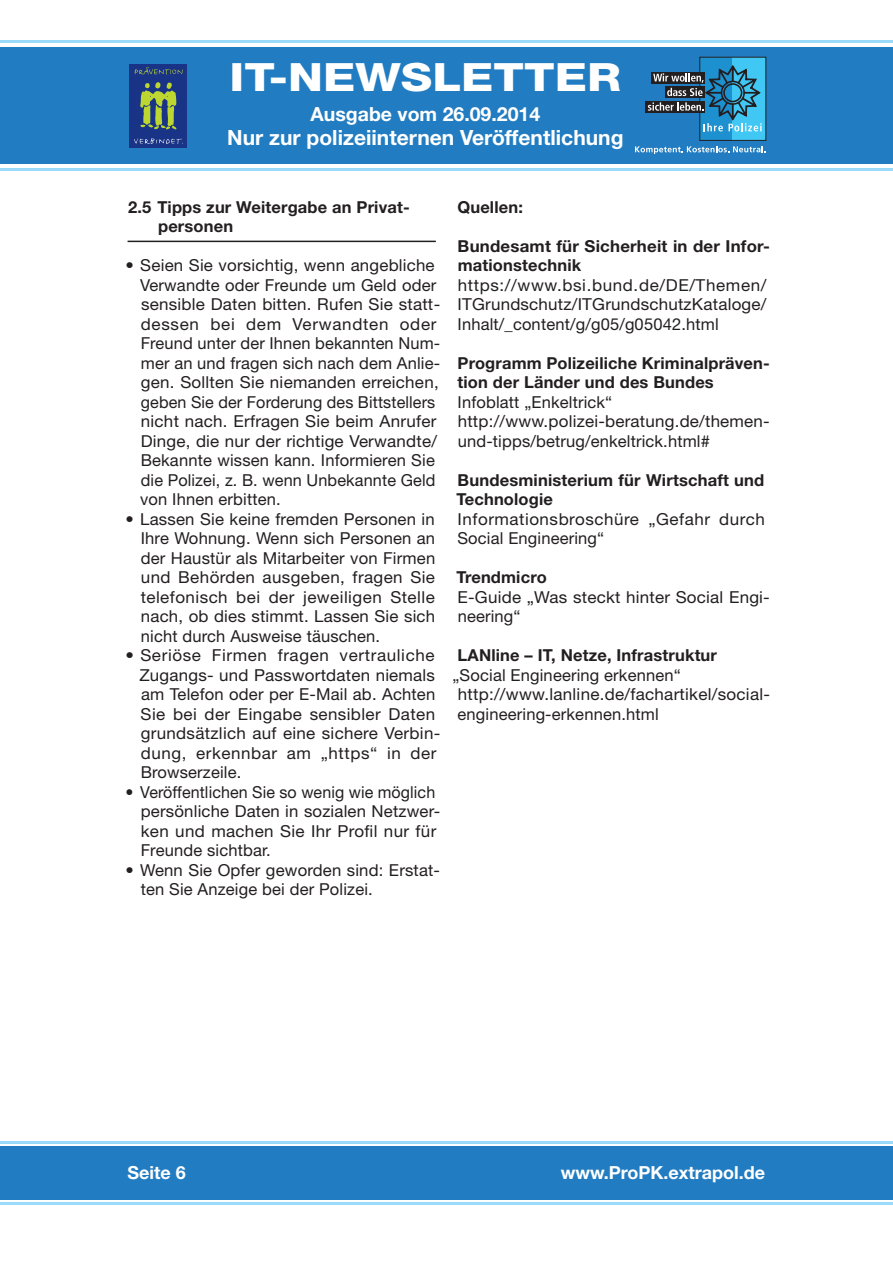
<style>
.page{position:relative;width:893px;height:1263px;background:#fff}
.page>*{position:absolute;margin:0;border:0;box-sizing:border-box;transform-origin:0 0}
.t1{font:800 39px "Helvetica Neue LT Pro";color:#fff;scale:1.21 1}
.t2{font:700 21px "Helvetica Neue LT Pro";color:#fff}
.t3{font:700 19.5px "Helvetica Neue LT Pro";color:#fff}
.t4{font:700 18px "Helvetica Neue LT Pro";color:#fff}
.t5{font:16.5px/19.5px "Helvetica Neue LT Pro";letter-spacing:.01em;color:#231f20}
.t6{font:700 16.5px/19.5px "Helvetica Neue LT Pro";letter-spacing:.01em;color:#231f20}
.t7{font:16.5px/19.5px "Helvetica Neue LT Pro";letter-spacing:.03em;color:#231f20}
</style>
<div class="page">
<hr style="left:0;top:40px;width:893px;height:2px;background:#99dbf8">
<hr style="left:0;top:168px;width:893px;height:3px;background:#99dbf8">
<hr style="left:0;top:1141px;width:893px;height:3px;background:#99dbf8">
<hr style="left:0;top:1202px;width:893px;height:2px;background:#99dbf8">
<div style="left:0;top:47px;width:893px;height:116px;background:#227cc1"></div>
<div style="left:0;top:1146px;width:893px;height:53px;background:#227cc1"></div>
<svg style="left:635px;top:146px;width:130px;height:7px"></svg>
<div style="left:700px;top:57px;width:33px;height:83px;background:#1d90d0"></div>
<div style="left:733px;top:57px;width:33px;height:83px;background:#40c7f4"></div>
<div style="left:700px;top:57px;width:66px;height:84px;border:1px solid #231f20"></div>
<svg style="left:646px;top:101px;width:2px;height:12px"></svg>
<svg style="left:648px;top:63px;width:114px;height:68px"></svg>
<div style="left:130px;top:64px;width:57px;height:83px;background:#193487"></div>
<svg style="left:140px;top:82px;width:37px;height:47px"></svg>
<svg style="left:134px;top:138px;width:49px;height:6px"></svg>
<svg style="left:135px;top:67px;width:48px;height:7px"></svg>
<hr style="left:128px;top:241px;width:308px;height:1px;background:#231f20">
<h1 class="t1" style="left:230px;top:54px;width:325px">IT-NEWSLETTER</h1>
<p class="t3" style="left:310px;top:102px;width:231px">Ausgabe vom 26.09.2014</p>
<p class="t2" style="left:227px;top:124px;width:398px">Nur zur polizeiinternen Veröffentlichung</p>
<p class="t6" style="left:158px;top:196px;width:253px;text-indent:-30px">2.5 Tipps zur Weitergabe an Privat&shy;personen</p>
<p class="t5" style="left:140px;top:255px;width:302px;text-indent:-14px">• Seien Sie vorsichtig, wenn angebliche Verwandte oder Freunde um Geld oder sensible Daten bitten. Rufen Sie statt&shy;dessen bei dem Verwandten oder Freund unter der Ihnen bekannten Num&shy;mer an und fragen sich nach dem Anlie&shy;gen. Sollten Sie niemanden erreichen, geben Sie der Forderung des Bittstellers nicht nach. Erfragen Sie beim Anrufer Dinge, die nur der richtige Verwandte/ Bekannte wissen kann. Informieren Sie die Polizei, z. B. wenn Unbekannte Geld von Ihnen erbitten.</p>
<p class="t5" style="left:141px;top:509px;width:296px;text-align:justify;text-indent:-15px">• Lassen Sie keine fremden Personen in Ihre Wohnung. Wenn sich Personen an der Haustür als Mitarbeiter von Firmen und Behörden ausgeben, fragen Sie telefonisch bei der jeweiligen Stelle nach, ob dies stimmt. Lassen Sie sich nicht durch Ausweise täuschen.</p>
<p class="t5" style="left:139px;top:645px;width:302px;text-indent:-14px">• Seriöse Firmen fragen vertrauliche Zugangs- und Passwortdaten niemals am Telefon oder per E-Mail ab. Achten Sie bei der Eingabe sensibler Daten grundsätzlich auf eine sichere Verbin&shy;dung, erkennbar am „https“ in der Browserzeile.</p>
<p class="t5" style="left:141px;top:782px;width:301px;text-indent:-15px">• Veröffentlichen Sie so wenig wie möglich persönliche Daten in sozialen Netzwer&shy;ken und machen Sie Ihr Profil nur für Freunde sichtbar.</p>
<p class="t5" style="left:141px;top:860px;width:301px;text-indent:-15px">• Wenn Sie Opfer geworden sind: Erstat&shy;ten Sie Anzeige bei der Polizei.</p>
<p class="t6" style="left:457px;top:196px;width:67px">Quellen:</p>
<p class="t6" style="left:458px;top:235px;width:314px">Bundesamt für Sicherheit in der Infor&shy;mationstechnik</p>
<p class="t5" style="left:458px;top:275px;width:310px;text-align:justify">https://www.bsi.bund.de/DE/Themen/ ITGrundschutz/ITGrundschutzKataloge/ Inhalt/_content/g/g05/g05042.html</p>
<p class="t6" style="left:457px;top:352px;width:314px">Programm Polizeiliche Kriminalpräven&shy;tion der Länder und des Bundes</p>
<p class="t5" style="left:458px;top:392px;width:314px">Infoblatt „Enkeltrick“ http://www.polizei-beratung.de/themen&shy;und-tipps/betrug/enkeltrick.html#</p>
<p class="t6" style="left:456px;top:469px;width:309px">Bundesministerium für Wirtschaft und<br>Technologie</p>
<p class="t7" style="left:457px;top:509px;width:309px">Informationsbroschüre „Gefahr durch<br>Social Engineering“</p>
<p class="t6" style="left:456px;top:567px;width:92px">Trendmicro</p>
<p class="t5" style="left:457px;top:587px;width:314px">E-Guide „Was steckt hinter Social Engi&shy;neering“</p>
<p class="t6" style="left:458px;top:645px;width:261px">LANline – IT, Netze, Infrastruktur</p>
<p class="t5" style="left:458px;top:665px;width:314px;text-indent:-5px">„Social Engineering erkennen“ http://www.lanline.de/fachartikel/social&shy;engineering-erkennen.html</p>
<p class="t4" style="left:128px;top:1161px;width:60px">Seite 6</p>
<p class="t4" style="left:561px;top:1161px;width:206px">www.ProPK.extrapol.de</p>
</div>
